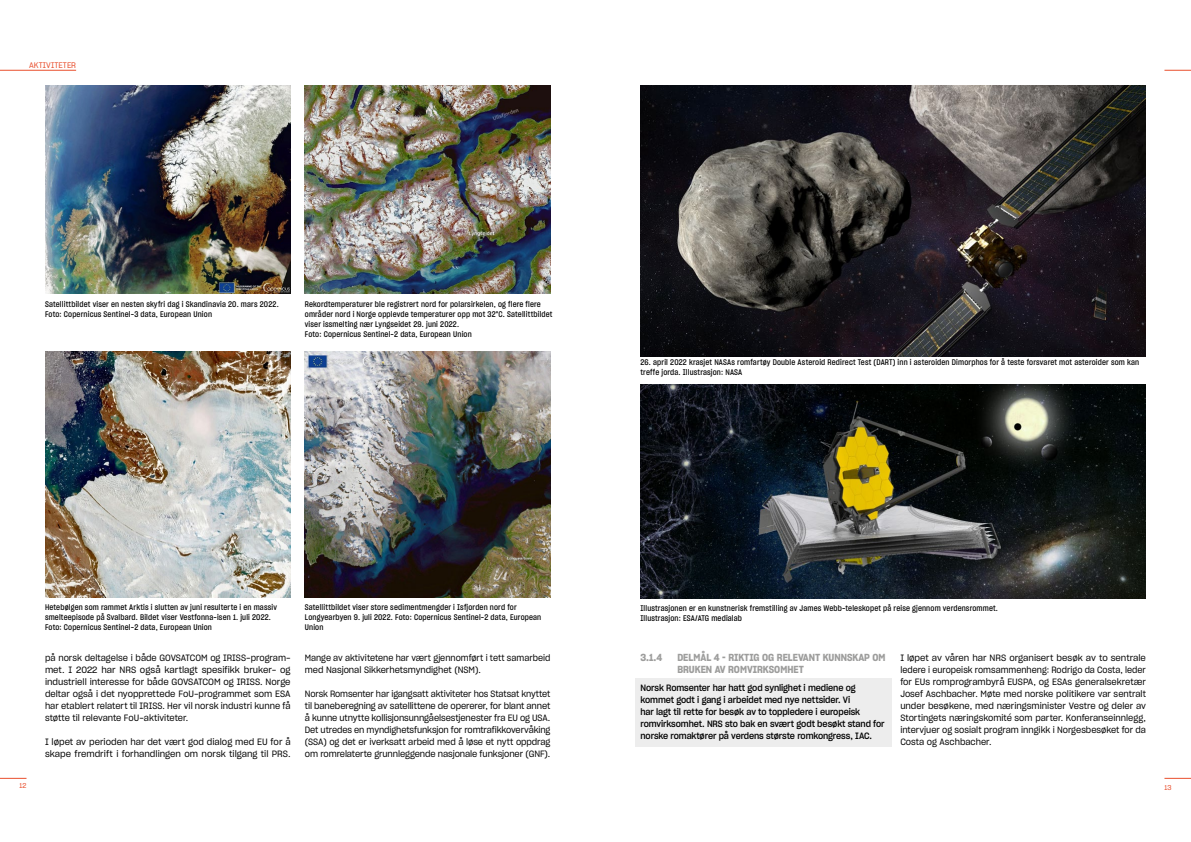
<style>
.page{position:relative;width:1191px;height:842px;background:#fff}
.page>*{position:absolute;margin:0;border:0;box-sizing:border-box;transform-origin:0 0}
.t1{font:10px/12px "Sharp Grotesk Sm Bold 18";color:#9d9d9c}
.t2{font:9px/12px "Sharp Grotesk Book 18";color:#000;text-align:justify}
.t3{font:9px/12px "Sharp Grotesk Medium 18";letter-spacing:-.01em;color:#000}
.t4{font:8px/10px "Sharp Grotesk Medium 16";letter-spacing:.02em;color:#000}
.t5{font:8px "Sharp Grotesk Book 18";letter-spacing:.005em;color:#e94f2d}
.t6{font:7px "Sharp Grotesk Book 18";color:#e94f2d}
</style>
<div class="page">
<svg style="left:1164px;top:70px;width:27px;height:1px"></svg>
<svg style="left:1164px;top:778px;width:27px;height:1px"></svg>
<svg style="left:0;top:778px;width:27px;height:1px"></svg>
<hr style="left:0;top:70px;width:76px;height:1px;background:#e94f2d">
<img style="left:45px;top:85px;width:246px;height:209px">
<img style="left:45px;top:352px;width:246px;height:245px">
<img style="left:305px;top:85px;width:245px;height:209px">
<img style="left:305px;top:352px;width:245px;height:245px">
<div style="left:635px;top:678px;width:256px;height:69px;background:#ededed"></div>
<img style="left:640px;top:85px;width:506px;height:271px">
<img style="left:640px;top:385px;width:506px;height:213px">
<p class="t5" style="left:29px;top:59px;width:48px">AKTIVITETER</p>
<p class="t4" style="left:45px;top:299px;width:235px">Satellittbildet viser en nesten skyfri dag i Skandinavia 20. mars 2022.<br>Foto: Copernicus Sentinel-3 data, European Union</p>
<p class="t4" style="left:305px;top:299px;width:249px">Rekordtemperaturer ble registrert nord for polarsirkelen, og flere flere områder nord i Norge opplevde temperaturer opp mot 32°C. Satellittbildet viser issmelting nær Lyngseidet 29. juni 2022.<br>Foto: Copernicus Sentinel-2 data, European Union</p>
<p class="t4" style="left:640px;top:357px;width:500px">26. april 2022 krasjet NASAs romfartøy Double Asteroid Redirect Test (DART) inn i asteroiden Dimorphos for å teste forsvaret mot asteroider som kan treffe jorda. Illustrasjon: NASA</p>
<p class="t4" style="left:45px;top:602px;width:234px">Hetebølgen som rammet Arktis i slutten av juni resulterte i en massiv smelteepisode på Svalbard. Bildet viser Vestfonna-isen 1. juli 2022.<br>Foto: Copernicus Sentinel-2 data, European Union</p>
<p class="t2" style="left:45px;top:652px;width:247px">på norsk deltagelse i både GOVSATCOM og IRISS-program&shy;met. I 2022 har NRS også kartlagt spesifikk bruker- og industriell interesse for både GOVSATCOM og IRISS. Norge deltar også i det nyopprettede FoU-programmet som ESA har etablert relatert til IRISS. Her vil norsk industri kunne få støtte til relevante FoU-aktiviteter.</p>
<p class="t2" style="left:45px;top:736px;width:247px">I løpet av perioden har det vært god dialog med EU for å skape fremdrift i forhandlingen om norsk tilgang til PRS.</p>
<p class="t4" style="left:305px;top:602px;width:238px">Satellittbildet viser store sedimentmengder i Isfjorden nord for<br>Longyearbyen 9. juli 2022. Foto: Copernicus Sentinel-2 data, European<br>Union</p>
<p class="t2" style="left:305px;top:652px;width:247px">Mange av aktivitetene har vært gjennomført i tett samarbeid med Nasjonal Sikkerhetsmyndighet (NSM).</p>
<p class="t2" style="left:305px;top:688px;width:247px">Norsk Romsenter har igangsatt aktiviteter hos Statsat knyttet til baneberegning av satellittene de opererer, for blant annet å kunne utnytte kollisjonsunngåelsestjenester fra EU og USA.<br>Det utredes en myndighetsfunksjon for romtrafikkovervåking (SSA) og det er iverksatt arbeid med å løse et nytt oppdrag om romrelaterte grunnleggende nasjonale funksjoner (GNF).</p>
<p class="t4" style="left:640px;top:603px;width:359px">Illustrasjonen er en kunstnerisk fremstilling av James Webb-teleskopet på reise gjennom verdensrommet.<br>Illustrasjon: ESA/ATG medialab</p>
<p class="t1" style="left:640px;top:651px;width:23px">3.1.4</p>
<p class="t1" style="left:677px;top:651px;width:210px">DELMÅL 4 – RIKTIG OG RELEVANT KUNNSKAP OM<br>BRUKEN AV ROMVIRKSOMHET</p>
<p class="t3" style="left:640px;top:682px;width:246px">Norsk Romsenter har hatt god synlighet i mediene og kommet godt i gang i arbeidet med nye nettsider. Vi<br>har lagt til rette for besøk av to toppledere i europeisk romvirksomhet. NRS sto bak en svært godt besøkt stand for norske romaktører på verdens største romkongress, IAC.</p>
<p class="t2" style="left:900px;top:652px;width:247px">I løpet av våren har NRS organisert besøk av to sentrale ledere i europeisk romsammenheng: Rodrigo da Costa, leder for EUs romprogrambyrå EUSPA, og ESAs generalsekretær Josef Aschbacher. Møte med norske politikere var sentralt under besøkene, med næringsminister Vestre og deler av Stortingets næringskomité som parter. Konferanseinnlegg, intervjuer og sosialt program inngikk i Norgesbesøket for da Costa og Aschbacher.</p>
<p class="t6" style="left:20px;top:781px;width:8px">12</p>
<p class="t6" style="left:1164px;top:782px;width:8px">13</p>
</div>
